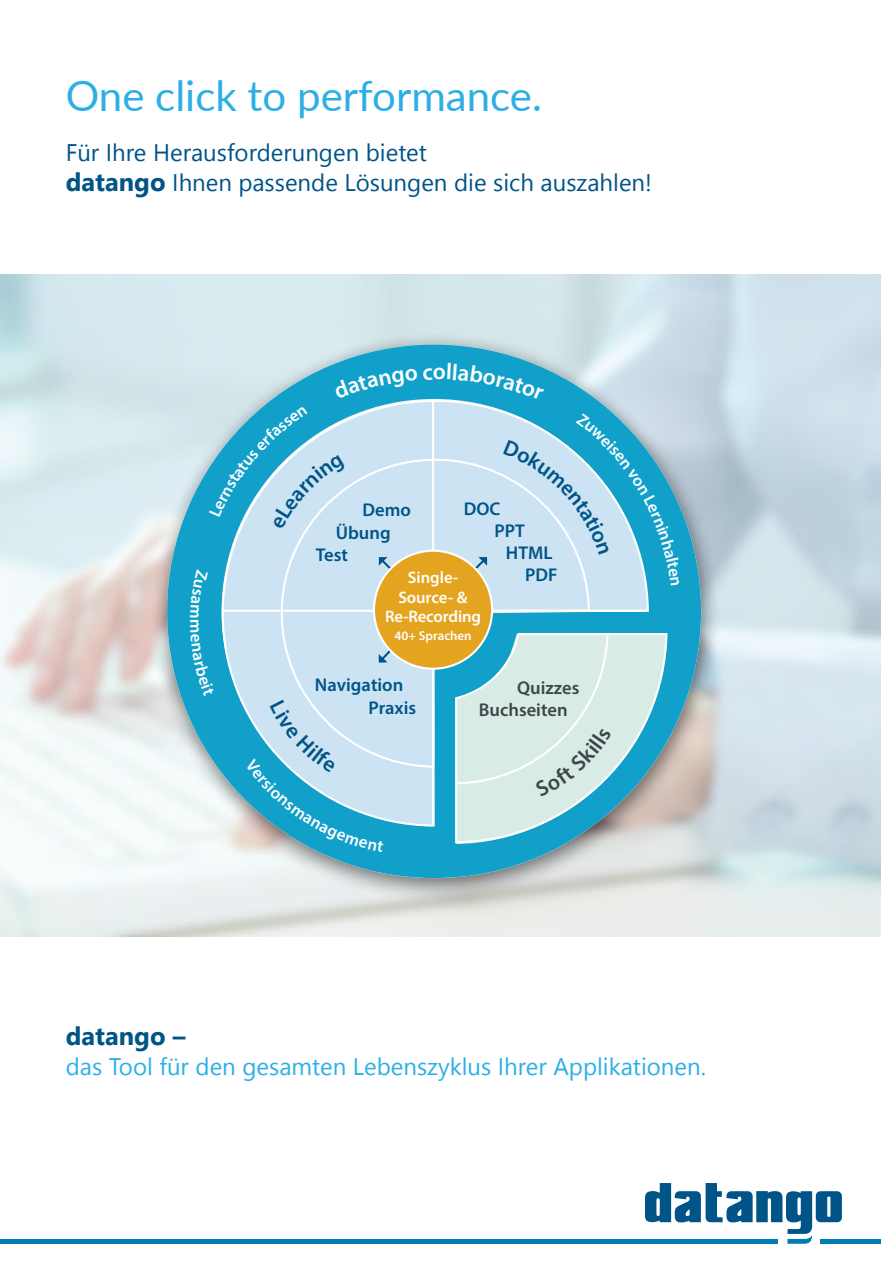
<style>
.page{position:relative;width:881px;height:1263px;background:#fff}
.page>*{position:absolute;margin:0;border:0;box-sizing:border-box;transform-origin:0 0}
.Blaue_Head{font:42px "Lato";color:#2dafe6}
.Sub_Heading{font:700 25.5px "Segoe UI";color:#005488}
.Sub_Heading-2{font:24px/30px "Segoe UI";color:#005488}
.Sub_Heading-3{font:24px "Segoe UI";color:#2dafe6}
.t1{font:600 18.45px/22.2px "Myriad Pro";color:#005488}
.t2{font:600 18.45px/22.2px "Myriad Pro";color:#3f464a}
.t3{font:600 16.65px/19.4px "Myriad Pro";letter-spacing:-.005em;color:#fff;text-align:center}
.t4{font:600 12.9px "Myriad Pro";color:#fff}
.s1{font-weight:700;font-size:25.5px}
</style>
<div class="page">
<div style="left:150px;top:332px;width:570px;height:571px;background:#000;opacity:.75"></div>
<div style="left:0;top:1239px;width:777px;height:5px;background:#007db2"></div>
<div style="left:819px;top:1239px;width:61px;height:5px;background:#007db2"></div>
<svg style="left:645px;top:1183px;width:196px;height:61px"></svg>
<svg style="left:167px;top:345px;width:533px;height:533px;background:#99cbd9"></svg>
<div style="left:332px;top:369px;width:85px;height:30px;background:#10a0ca"></div>
<div style="left:423px;top:363px;width:121px;height:37px;background:#10a0ca"></div>
<svg style="left:190px;top:406px;width:489px;height:446px;background:#9eced8"></svg>
<p class="Blaue_Head" style="left:66px;top:65px;width:477px">One click to performance.</p>
<p class="Sub_Heading-2" style="left:66px;top:137px;width:587px">Für Ihre Herausforderungen bietet<br><span class="s1">datango</span> Ihnen passende Lösungen die sich auszahlen!</p>
<p class="t1" style="left:463px;top:497px;width:38px">DOC</p>
<p class="t1" style="left:494px;top:519px;width:32px">PPT</p>
<p class="t1" style="left:505px;top:541px;width:48px">HTML</p>
<p class="t1" style="left:525px;top:564px;width:34px">PDF</p>
<p class="t1" style="left:362px;top:499px;width:50px">Demo</p>
<p class="t1" style="left:335px;top:521px;width:56px">Übung</p>
<p class="t1" style="left:316px;top:543px;width:34px">Test</p>
<p class="t3" style="left:385px;top:568px;width:97px">Single-<br>Source- &amp;<br>Re-Recording</p>
<p class="t4" style="left:394px;top:628px;width:78px">40+ Sprachen</p>
<p class="t1" style="left:368px;top:673px;width:49px;text-indent:-54px">Navigation<br>Praxis</p>
<p class="t2" style="left:478px;top:676px;width:102px;text-indent:38px">Quizzes<br>Buchseiten</p>
<p class="Sub_Heading" style="left:66px;top:1016px;width:121px">datango –</p>
<p class="Sub_Heading-3" style="left:66px;top:1048px;width:641px">das Tool für den gesamten Lebenszyklus Ihrer Applikationen.</p>
</div>
